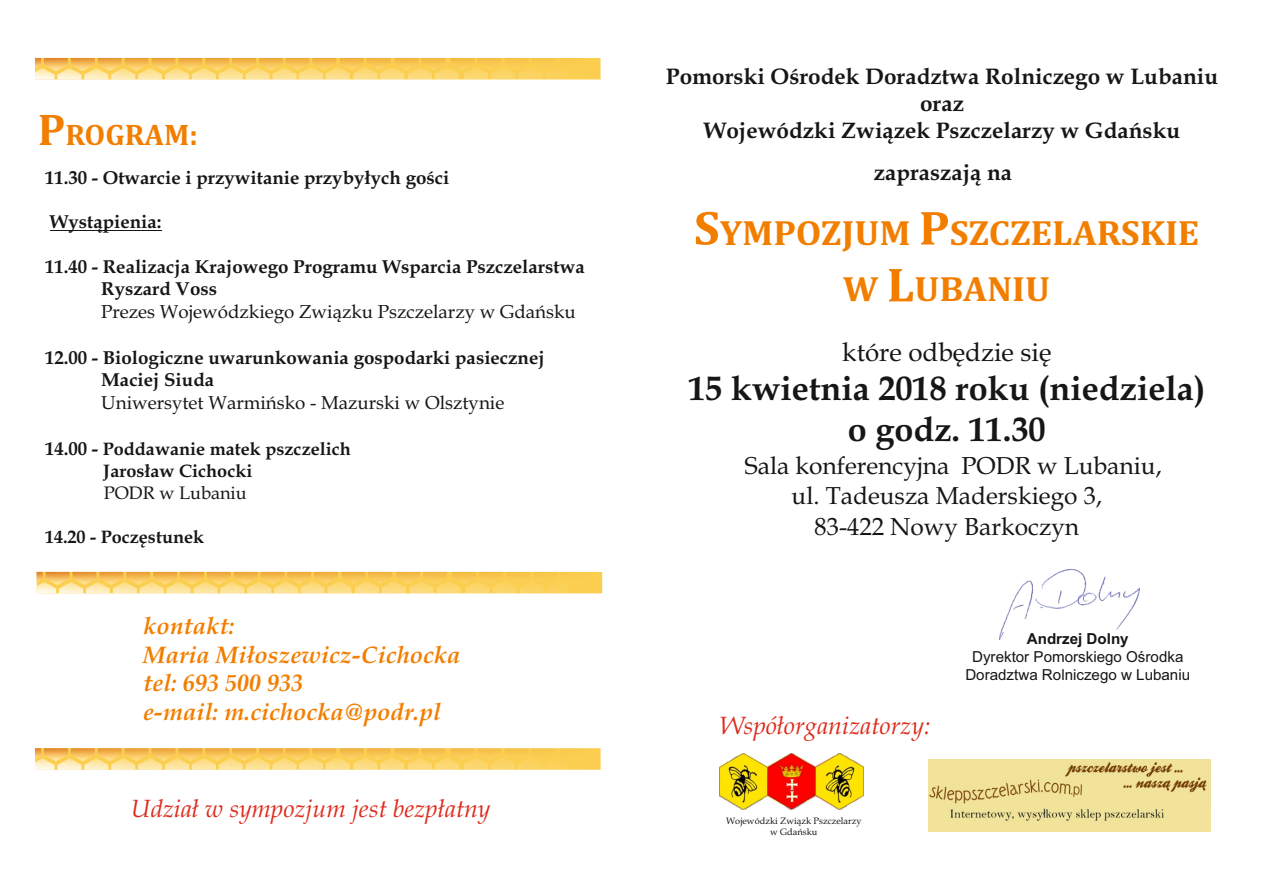
<style>
.page{position:relative;width:1263px;height:893px;background:#fff}
.page>*{position:absolute;margin:0;border:0;box-sizing:border-box;transform-origin:0 0}
.t1{font:700 35.55px/56.8px "Cambria";color:#f27e00;text-align:center;scale:1.04 1}
.t2{font:700 34.2px/40.7px "Book Antiqua";color:#151616;text-align:center}
.t3{font:700 30px "Cambria";color:#f27e00}
.t4{font:25.95px "Book Antiqua";color:#151616}
.t5{font:italic 24.9px "Book Antiqua";color:#dd2b1c}
.t6{font:24.6px/30.5px "Book Antiqua";color:#151616;text-align:center}
.t7{font:italic 700 24px/28.8px "Book Antiqua";color:#f27e00}
.t8{font:700 22.5px/26.8px "Book Antiqua";color:#151616;text-align:center}
.t9{font:700 18.75px/22.2px "Book Antiqua";color:#151616}
.t10{font:18.75px "Book Antiqua";color:#151616}
.t11{font:700 18.15px/21.6px "Book Antiqua";color:#151616}
.t12{font:18.15px "Book Antiqua";color:#151616}
.t13{font:15.15px/18px "Arial";color:#151616;text-align:center}
.t14{font:700 15.15px "Arial";color:#151616}
.t15{font:9.3px/11.6px "Book Antiqua";color:#151616;text-align:center}
.s1{font-size:45px}
.s2{font-size:18.75px}
.s3{font-size:48.45px}
</style>
<div class="page">
<hr style="left:50px;top:230px;width:112px;height:1px;background:#151616">
<svg style="left:37px;top:572px;width:563px;height:21px"></svg>
<svg style="left:35px;top:58px;width:563px;height:21px"></svg>
<svg style="left:35px;top:748px;width:563px;height:22px"></svg>
<img style="left:1000px;top:570px;width:139px;height:70px">
<img style="left:719px;top:754px;width:144px;height:56px">
<img style="left:928px;top:759px;width:282px;height:72px">
<h3 class="t3" style="left:38px;top:122px;width:162px"><span class="s1">P</span>ROGRAM:</h3>
<p class="t9" style="left:45px;top:168px;width:406px">11.30 - Otwarcie i przywitanie przybyłych gości</p>
<p class="t9" style="left:50px;top:213px;width:113px">Wystąpienia:</p>
<p class="t9" style="left:101px;top:257px;width:485px;text-indent:-56px">11.40 - Realizacja Krajowego Programu Wsparcia Pszczelarstwa<br>Ryszard Voss</p>
<p class="t10" style="left:101px;top:304px;width:476px">Prezes Wojewódzkiego Związku Pszczelarzy w Gdańsku</p>
<p class="t9" style="left:101px;top:348px;width:445px;text-indent:-56px">12.00 - Biologiczne uwarunkowania gospodarki pasiecznej<br>Maciej Siuda</p>
<p class="t10" style="left:101px;top:395px;width:405px">Uniwersytet Warmińsko - Mazurski w Olsztynie</p>
<p class="t11" style="left:103px;top:440px;width:249px;text-indent:-58px"><span class="s2">14.00 -</span> Poddawanie matek pszczelich<br>Jarosław Cichocki</p>
<p class="t12" style="left:104px;top:485px;width:145px">PODR w Lubaniu</p>
<p class="t11" style="left:45px;top:528px;width:161px">14.20 - Poczęstunek</p>
<p class="t7" style="left:143px;top:614px;width:319px">kontakt:<br>Maria Miłoszewicz-Cichocka tel: 693 500 933<br>e-mail: m.cichocka@podr.pl</p>
<h3 class="t5" style="left:131px;top:799px;width:361px">Udział w sympozjum jest bezpłatny</h3>
<p class="t8" style="left:666px;top:65px;width:554px">Pomorski Ośrodek Doradztwa Rolniczego w Lubaniu oraz<br>Wojewódzki Związek Pszczelarzy w Gdańsku</p>
<p class="t8" style="left:874px;top:162px;width:140px">zapraszają na</p>
<h1 class="t1" style="left:694px;top:206px;width:488px"><span class="s3">S</span>YMPOZJUM <span class="s3">P</span>SZCZELARSKIE<br>W <span class="s3">L</span>UBANIU</h1>
<h3 class="t4" style="left:842px;top:342px;width:211px">które odbędzie się</h3>
<h2 class="t2" style="left:688px;top:372px;width:519px">15 kwietnia 2018 roku (niedziela) o godz. 11.30</h2>
<h3 class="t6" style="left:745px;top:453px;width:418px">Sala konferencyjna PODR w Lubaniu, ul. Tadeusza Maderskiego 3,<br>83-422 Nowy Barkoczyn</h3>
<h3 class="t5" style="left:720px;top:715px;width:211px">Współorganizatorzy:</h3>
<p class="t15" style="left:726px;top:816px;width:137px">Wojewódzki Związk Pszczelarzy w Gdańsku</p>
<p class="t14" style="left:1027px;top:633px;width:103px">Andrzej Dolny</p>
<p class="t13" style="left:965px;top:649px;width:226px">Dyrektor Pomorskiego Ośrodka<br>Doradztwa Rolniczego w Lubaniu</p>
</div>
